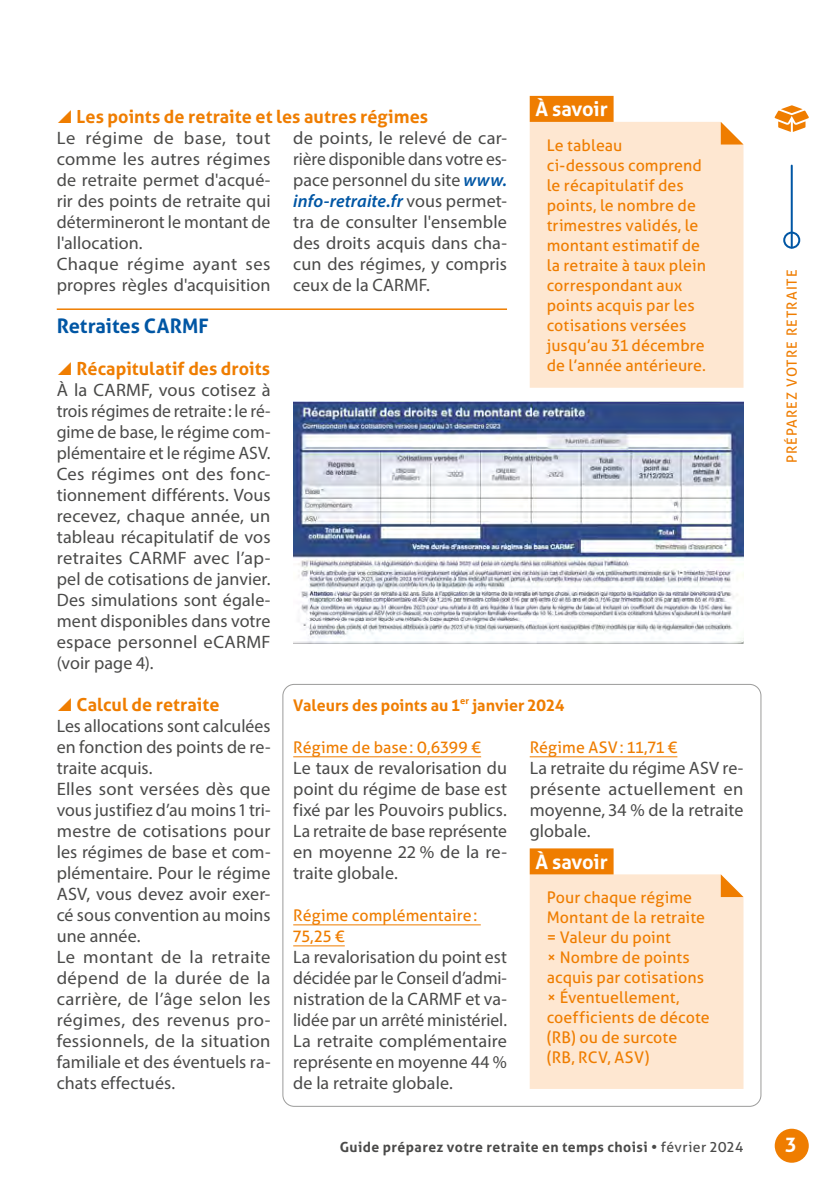
<style>
.page{position:relative;width:840px;height:1191px;background:#fff}
.page>*{position:absolute;margin:0;border:0;box-sizing:border-box;transform-origin:0 0}
.Titre_-_code_QR{font:700 20px "Aller";letter-spacing:-.01em;color:#fff}
.Titre_2_-_2_colonnes{font:700 20px "Aller";color:#0056a4}
.Texte_courant{font:18px/21px "Myriad Pro";letter-spacing:.005em;color:#4a4a49;text-align:justify}
.t1{font:700 18px "Aller";color:#ef7d00}
.Texte_-_code_QR{font:16px/20px "Aller";letter-spacing:.005em;color:#ef7d00}
.Titre_5{font:16px/21px "Aller";letter-spacing:.005em;color:#ef7d00}
.Titre_4{font:700 16px "Aller";color:#ef7d00}
.t2{font:700 14px "Aller";letter-spacing:.03em;color:#4a4a49}
.t3{font:14px "Aller";letter-spacing:.075em;color:#ef7d00}
.s1{font-weight:600;font-style:italic;color:#0056a4}
.s2{font-weight:400}
</style>
<div class="page">
<svg style="left:774px;top:105px;width:34px;height:27px"></svg>
<div style="left:774px;top:1128px;width:34px;height:34px;background:#ef7d00;border-radius:50%"></div>
<hr style="left:790px;top:166px;width:2px;height:82px;background:#0056a4">
<div style="left:782px;top:232px;width:17px;height:17px;border:2px solid #0056a4;border-radius:50%"></div>
<hr style="left:57px;top:308px;width:449px;height:2px;background:#ef7d00">
<hr style="left:293px;top:756px;width:188px;height:1px;background:#ef7d00">
<hr style="left:293px;top:924px;width:187px;height:1px;background:#ef7d00">
<hr style="left:293px;top:945px;width:51px;height:1px;background:#ef7d00">
<hr style="left:529px;top:756px;width:148px;height:1px;background:#ef7d00">
<img style="left:293px;top:401px;width:450px;height:242px">
<div style="left:529px;top:122px;width:214px;height:266px;background:#fee7d1"></div>
<div style="left:529px;top:96px;width:84px;height:26px;background:#ef7d00"></div>
<svg style="left:720px;top:122px;width:23px;height:22px"></svg>
<div style="left:529px;top:874px;width:214px;height:215px;background:#fee7d1"></div>
<div style="left:529px;top:848px;width:84px;height:26px;background:#ef7d00"></div>
<svg style="left:720px;top:874px;width:23px;height:23px"></svg>
<p class="Titre_-_code_QR" style="left:535px;top:97px;width:74px">À savoir</p>
<p class="t1" style="left:77px;top:105px;width:353px">Les points de retraite et les autres régimes</p>
<p class="Texte_courant" style="left:57px;top:127px;width:215px">Le régime de base, tout comme les autres régimes de retraite permet d'acqué&shy;rir des points de retraite qui détermineront le montant de l'allocation.</p>
<p class="Texte_courant" style="left:57px;top:253px;width:215px">Chaque régime ayant ses propres règles d'acquisition</p>
<p class="Texte_courant" style="left:293px;top:127px;width:215px">de points, le relevé de car&shy;rière disponible dans votre es&shy;pace personnel du site <span class="s1">www. info-retraite.fr</span> vous permet&shy;tra de consulter l'ensemble des droits acquis dans cha&shy;cun des régimes, y compris ceux de la CARMF.</p>
<p class="Texte_-_code_QR" style="left:546px;top:135px;width:161px">Le tableau<br>ci‑dessous comprend le récapitulatif des points, le nombre de trimestres validés, le montant estimatif de la retraite à taux plein correspondant aux points acquis par les cotisations versées jusqu’au 31 décembre de l’année antérieure.</p>
<p class="Titre_2_-_2_colonnes" style="left:57px;top:313px;width:153px">Retraites CARMF</p>
<p class="t1" style="left:77px;top:357px;width:195px">Récapitulatif des droits</p>
<p class="Texte_courant" style="left:57px;top:379px;width:215px">À la CARMF, vous cotisez à trois régimes de retraite: le ré&shy;gime de base, le régime com&shy;plémentaire et le régime ASV.<br>Ces régimes ont des fonc&shy;tionnement différents. Vous recevez, chaque année, un tableau récapitulatif de vos retraites CARMF avec l’ap&shy;pel de cotisations de janvier.<br>Des simulations sont égale&shy;ment disponibles dans votre espace personnel eCARMF (voir page 4).</p>
<p class="t1" style="left:77px;top:693px;width:144px">Calcul de retraite</p>
<p class="Texte_courant" style="left:57px;top:715px;width:215px">Les allocations sont calculées en fonction des points de re&shy;traite acquis.</p>
<p class="Texte_courant" style="left:57px;top:778px;width:215px">Elles sont versées dès que vous justifiez d’au moins 1 tri&shy;mestre de cotisations pour les régimes de base et com&shy;plémentaire. Pour le régime ASV, vous devez avoir exer&shy;cé sous convention au moins une année.</p>
<p class="Texte_courant" style="left:57px;top:946px;width:215px">Le montant de la retraite dépend de la durée de la carrière, de l’âge selon les régimes, des revenus pro&shy;fessionnels, de la situation familiale et des éventuels ra&shy;chats effectués.</p>
<p class="Titre_4" style="left:293px;top:695px;width:273px">Valeurs des points au 1<sup>er</sup> janvier 2024</p>
<p class="Titre_5" style="left:293px;top:736px;width:189px">Régime de base: 0,6399 €</p>
<p class="Texte_courant" style="left:293px;top:757px;width:215px">Le taux de revalorisation du point du régime de base est fixé par les Pouvoirs publics.<br>La retraite de base représente en moyenne 22 % de la re&shy;traite globale.</p>
<p class="Titre_5" style="left:293px;top:904px;width:185px">Régime complémentaire:<br>75,25 €</p>
<p class="Texte_courant" style="left:293px;top:946px;width:215px">La revalorisation du point est décidée par le Conseil d’admi&shy;nistration de la CARMF et va&shy;lidée par un arrêté ministériel.<br>La retraite complémentaire représente en moyenne 44 % de la retraite globale.</p>
<p class="Titre_5" style="left:529px;top:736px;width:149px">Régime ASV: 11,71 €</p>
<p class="Texte_courant" style="left:529px;top:757px;width:215px">La retraite du régime ASV re&shy;présente actuellement en moyenne, 34 % de la retraite globale.</p>
<p class="Titre_-_code_QR" style="left:535px;top:849px;width:74px">À savoir</p>
<p class="Texte_-_code_QR" style="left:546px;top:887px;width:147px">Pour chaque régime</p>
<p class="Texte_-_code_QR" style="left:546px;top:907px;width:160px">Montant de la retraite</p>
<p class="Texte_-_code_QR" style="left:546px;top:927px;width:164px">= Valeur du point<br>× Nombre de points acquis par cotisations × Éventuellement, coefficients de décote (RB) ou de surcote</p>
<p class="Texte_-_code_QR" style="left:546px;top:1047px;width:104px">(RB, RCV, ASV)</p>
<p class="t3" style="left:783px;top:463px;width:195px;rotate:-90deg">PRÉPAREZ VOTRE RETRAITE</p>
<p class="t2" style="left:339px;top:1138px;width:405px">Guide préparez votre retraite en temps choisi • <span class="s2">février 2024</span></p>
<p class="Titre_-_code_QR" style="left:784px;top:1132px;width:12px">3</p>
</div>
